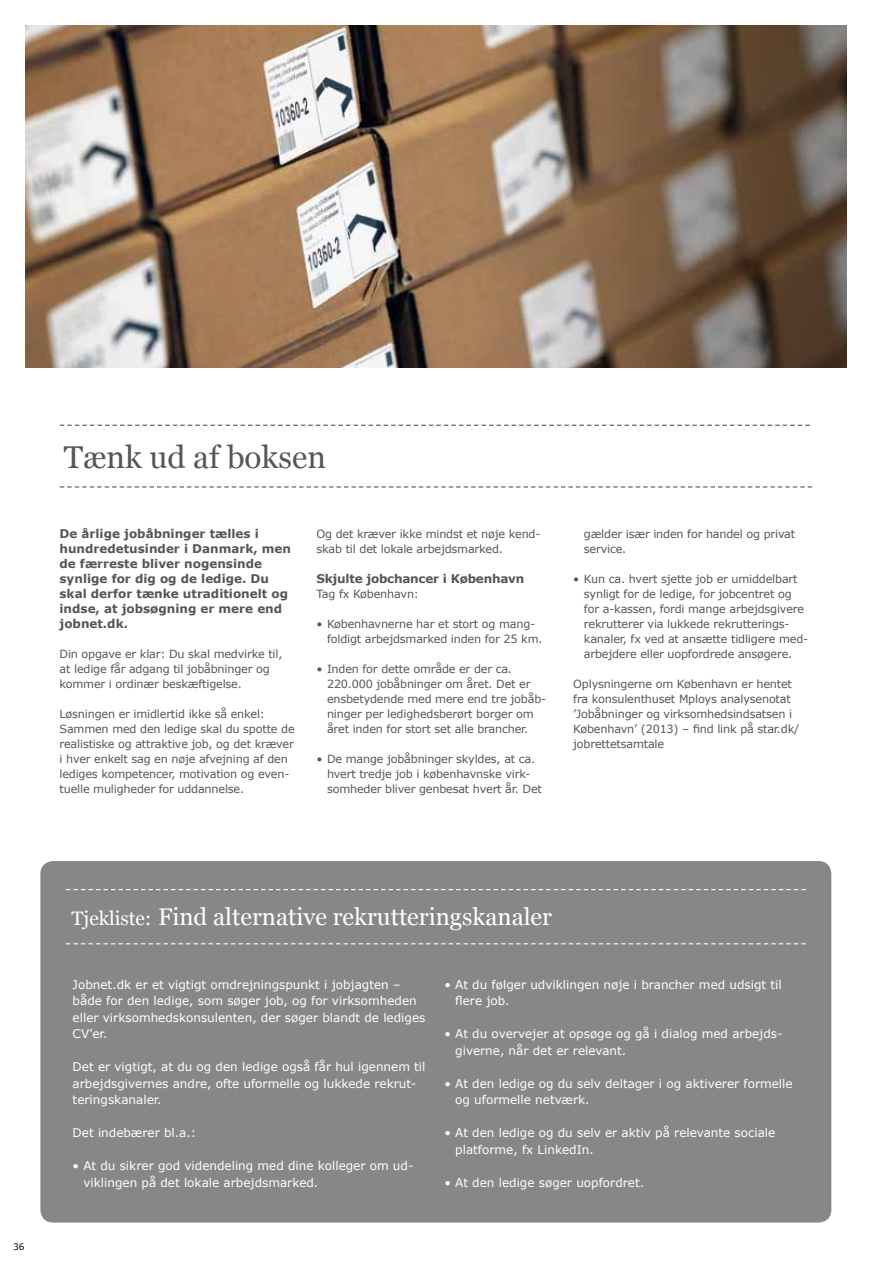
<style>
.page{position:relative;width:893px;height:1263px;background:#fff}
.page>*{position:absolute;margin:0;border:0;box-sizing:border-box;transform-origin:0 0}
.t1{font:31.5px "Georgia";color:#565655}
.t2{font:24px "Georgia";color:#fff}
.t3{font:12px/16.5px "Verdana";color:#fff}
.t4{font:700 12px/15px "Verdana";color:#565655}
.t5{font:11.25px/15px "Verdana";letter-spacing:-.015em;color:#565655}
.t6{font:9px "Verdana";color:#000}
.s1{font-size:19.5px}
</style>
<div class="page">
<svg style="left:60px;top:486px;width:752px;height:1px"></svg>
<svg style="left:60px;top:425px;width:750px;height:1px"></svg>
<img style="left:26px;top:26px;width:820px;height:342px">
<div style="left:40px;top:861px;width:791px;height:361px;background:#868786;border-radius:13px"></div>
<svg style="left:66px;top:889px;width:740px;height:1px"></svg>
<svg style="left:66px;top:943px;width:740px;height:1px"></svg>
<h1 class="t1" style="left:64px;top:434px;width:264px">Tænk ud af boksen</h1>
<p class="t4" style="left:60px;top:526px;width:233px">De årlige jobåbninger tælles i hundredetusinder i Danmark, men de færreste bliver nogensinde synlige for dig og de ledige. Du skal derfor tænke utraditionelt og indse, at jobsøgning er mere end jobnet.dk.</p>
<p class="t5" style="left:60px;top:647px;width:224px">Din opgave er klar: Du skal medvirke til, at ledige får adgang til jobåbninger og kommer i ordinær beskæftigelse.</p>
<p class="t5" style="left:60px;top:707px;width:237px">Løsningen er imidlertid ikke så enkel:<br>Sammen med den ledige skal du spotte de realistiske og attraktive job, og det kræver i hver enkelt sag en nøje afvejning af den lediges kompetencer, motivation og even&shy;tuelle muligheder for uddannelse.</p>
<p class="t5" style="left:316px;top:526px;width:226px">Og det kræver ikke mindst et nøje kend&shy;skab til det lokale arbejdsmarked.</p>
<p class="t4" style="left:316px;top:571px;width:209px">Skjulte jobchancer i København</p>
<p class="t5" style="left:316px;top:586px;width:104px">Tag fx København:</p>
<p class="t5" style="left:327px;top:616px;width:217px;text-indent:-11px">• Københavnerne har et stort og mang&shy;foldigt arbejdsmarked inden for 25 km.</p>
<p class="t5" style="left:327px;top:661px;width:221px;text-indent:-11px">• Inden for dette område er der ca.<br>220.000 jobåbninger om året. Det er ensbetydende med mere end tre jobåb&shy;ninger per ledighedsberørt borger om året inden for stort set alle brancher.</p>
<p class="t5" style="left:327px;top:751px;width:216px;text-indent:-11px">• De mange jobåbninger skyldes, at ca. hvert tredje job i københavnske virk&shy;somheder bliver genbesat hvert år. Det</p>
<p class="t5" style="left:584px;top:526px;width:213px">gælder især inden for handel og privat service.</p>
<p class="t5" style="left:584px;top:571px;width:226px;text-indent:-11px">• Kun ca. hvert sjette job er umiddelbart synligt for de ledige, for jobcentret og for a-kassen, fordi mange arbejdsgivere rekrutterer via lukkede rekrutterings&shy;kanaler, fx ved at ansætte tidligere med&shy;arbejdere eller uopfordrede ansøgere.</p>
<p class="t5" style="left:573px;top:676px;width:227px">Oplysningerne om København er hentet fra konsulenthuset Mploys analysenotat ’Jobåbninger og virksomhedsindsatsen i København’ (2013) – find link på star.dk/ jobrettetsamtale</p>
<p class="t6" style="left:13px;top:1240px;width:13px">36</p>
<h2 class="t2" style="left:72px;top:899px;width:482px"><span class="s1">Tjekliste:</span> Find alternative rekrutteringskanaler</h2>
<p class="t3" style="left:73px;top:976px;width:354px">Jobnet.dk er et vigtigt omdrejningspunkt i jobjagten – både for den ledige, som søger job, og for virksomheden eller virksomhedskonsulenten, der søger blandt de lediges CV’er.</p>
<p class="t3" style="left:73px;top:1059px;width:354px">Det er vigtigt, at du og den ledige også får hul igennem til arbejdsgivernes andre, ofte uformelle og lukkede rekrut&shy;teringskanaler.</p>
<p class="t3" style="left:73px;top:1125px;width:125px">Det indebærer bl.a.:</p>
<p class="t3" style="left:83px;top:1158px;width:332px;text-indent:-11px">• At du sikrer god videndeling med dine kolleger om ud&shy;viklingen på det lokale arbejdsmarked.</p>
<p class="t3" style="left:455px;top:976px;width:328px;text-indent:-11px">• At du følger udviklingen nøje i brancher med udsigt til flere job.</p>
<p class="t3" style="left:455px;top:1026px;width:329px;text-indent:-11px">• At du overvejer at opsøge og gå i dialog med arbejds&shy;giverne, når det er relevant.</p>
<p class="t3" style="left:455px;top:1075px;width:339px;text-indent:-11px">• At den ledige og du selv deltager i og aktiverer formelle og uformelle netværk.</p>
<p class="t3" style="left:455px;top:1125px;width:322px;text-indent:-11px">• At den ledige og du selv er aktiv på relevante sociale platforme, fx LinkedIn.</p>
<p class="t3" style="left:444px;top:1174px;width:201px">• At den ledige søger uopfordret.</p>
</div>
